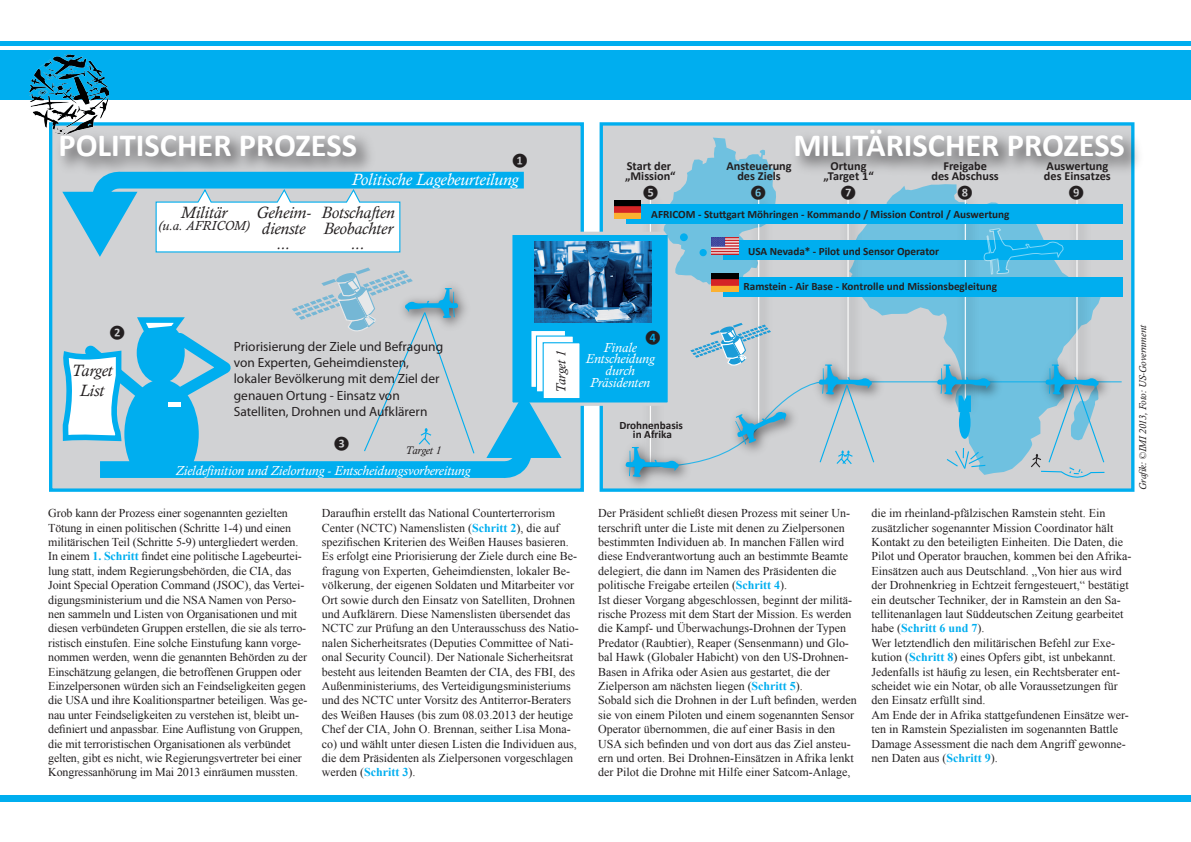
<style>
.page{position:relative;width:1191px;height:842px;background:#fff}
.page>*{position:absolute;margin:0;border:0;box-sizing:border-box;transform-origin:0 0}
.t1{font:700 32.4px "Calibri";color:#fff}
.t2{font:italic 16.7px/15.6px "Calisto";color:#231f20;text-align:center}
.t3{font:italic 16.7px "Calisto";color:#fff}
.t4{font:13.4px/16.1px "Myriad Pro";color:#231f20}
.t5{font:italic 13.4px/11.6px "Calisto";color:#fff;text-align:center}
.t6{font:italic 13.4px "Calisto";color:#231f20}
.t7{font:700 12.3px/10.3px "Calibri";color:#231f20;text-align:center}
.t8{font:12px/14.4px "Times New Roman";color:#231f20}
.t9{font:700 11.2px/8.9px "Calibri";color:#231f20;text-align:center}
.t10{font:italic 11.2px "Calisto";color:#231f20}
.t11{font:italic 10px "Calisto";color:#231f20}
.s1{font-weight:700;color:#00aeef}
</style>
<div class="page">
<div style="left:0;top:795px;width:1191px;height:7px;background:#00aeef"></div>
<div style="left:0;top:41px;width:1191px;height:58px;background:#00aeef"></div>
<hr style="left:0;top:46px;width:1191px;height:3px;background:#fff">
<div style="left:51px;top:124px;width:531px;height:366px;background:#d1d2d4"></div>
<div style="left:49px;top:122px;width:535px;height:370px;border:3px solid #00aeef"></div>
<div style="left:601px;top:124px;width:531px;height:366px;background:#d1d2d4"></div>
<div style="left:599px;top:122px;width:535px;height:370px;border:3px solid #00aeef"></div>
<img style="left:639px;top:200px;width:17px;height:31px">
<hr style="left:650px;top:197px;width:1px;height:268px;background:#fff">
<div style="left:511px;top:233px;width:158px;height:171px;background:#00aeef"></div>
<div style="left:509px;top:232px;width:162px;height:174px;border:3px solid #d1d2d4"></div>
<img style="left:50px;top:122px;width:332px;height:69px">
<img style="left:784px;top:122px;width:355px;height:69px">
<svg style="left:849px;top:184px;width:254px;height:291px;fill:#6fc1e0"></svg>
<svg style="left:663px;top:138px;width:111px;height:148px"></svg>
<img style="left:747px;top:186px;width:30px;height:195px">
<hr style="left:758px;top:198px;width:1px;height:227px;background:#fff">
<img style="left:1065px;top:187px;width:30px;height:166px">
<hr style="left:1076px;top:198px;width:1px;height:184px;background:#fff">
<img style="left:836px;top:186px;width:30px;height:167px">
<hr style="left:847px;top:197px;width:1px;height:186px;background:#fff">
<img style="left:953px;top:186px;width:30px;height:167px">
<hr style="left:964px;top:198px;width:2px;height:208px;background:#fff">
<svg style="left:62px;top:163px;width:478px;height:94px"></svg>
<svg style="left:630px;top:381px;width:491px;height:86px"></svg>
<img style="left:614px;top:436px;width:82px;height:56px">
<svg style="left:625px;top:447px;width:53px;height:30px"></svg>
<img style="left:807px;top:353px;width:82px;height:59px">
<img style="left:724px;top:401px;width:80px;height:61px">
<svg style="left:735px;top:412px;width:51px;height:32px"></svg>
<img style="left:1034px;top:353px;width:82px;height:59px">
<img style="left:926px;top:353px;width:82px;height:59px">
<svg style="left:531px;top:330px;width:34px;height:57px"></svg>
<div style="left:536px;top:336px;width:37px;height:56px;background:#fff"></div>
<div style="left:543px;top:343px;width:37px;height:56px;background:#fff"></div>
<div style="left:542px;top:342px;width:38px;height:57px;border:1px solid #00aeef"></div>
<div style="left:959px;top:406px;width:11px;height:33px;background:#00aeef;border-radius:50%"></div>
<svg style="left:937px;top:364px;width:53px;height:48px"></svg>
<svg style="left:945px;top:448px;width:41px;height:22px"></svg>
<svg style="left:818px;top:364px;width:57px;height:101px"></svg>
<svg style="left:1029px;top:364px;width:76px;height:114px"></svg>
<div style="left:680px;top:233px;width:8px;height:8px;background:#00aeef;border-radius:50%"></div>
<div style="left:699px;top:249px;width:8px;height:7px;background:#00aeef;border-radius:50%"></div>
<div style="left:626px;top:204px;width:496px;height:20px;background:#00aeef"></div>
<div style="left:723px;top:241px;width:399px;height:19px;background:#00aeef"></div>
<div style="left:723px;top:277px;width:399px;height:19px;background:#00aeef"></div>
<img style="left:614px;top:201px;width:27px;height:18px">
<img style="left:711px;top:273px;width:27px;height:18px">
<img style="left:711px;top:237px;width:27px;height:18px">
<img style="left:535px;top:242px;width:116px;height:81px">
<svg style="left:690px;top:323px;width:81px;height:44px"></svg>
<svg style="left:62px;top:267px;width:499px;height:211px"></svg>
<svg style="left:984px;top:229px;width:79px;height:45px"></svg>
<img style="left:29px;top:55px;width:80px;height:79px">
<h1 class="t1" style="left:58px;top:125px;width:300px">POLITISCHER PROZESS</h1>
<h1 class="t1" style="left:793px;top:125px;width:333px">MILITÄRISCHER PROZESS</h1>
<p class="t7" style="left:512px;top:156px;width:18px">❶</p>
<p class="t7" style="left:625px;top:161px;width:52px;text-align:left">Start der „Mission“</p>
<p class="t7" style="left:726px;top:161px;width:67px">Ansteuerung des Ziels</p>
<p class="t7" style="left:823px;top:161px;width:52px">Ortung „Target 1“</p>
<p class="t7" style="left:931px;top:161px;width:69px">Freigabe<br>des Abschuss</p>
<p class="t7" style="left:1044px;top:161px;width:68px;text-align:left">Auswertung des Einsatzes</p>
<h2 class="t3" style="left:352px;top:170px;width:168px">Politische Lagebeurteilung</h2>
<h2 class="t2" style="left:321px;top:205px;width:75px">Botschaften<br>Beobachter ...</h2>
<p class="t7" style="left:642px;top:187px;width:18px">❺</p>
<p class="t7" style="left:750px;top:187px;width:18px">❻</p>
<p class="t7" style="left:840px;top:187px;width:18px">❼</p>
<p class="t7" style="left:957px;top:187px;width:18px">❽</p>
<p class="t7" style="left:1068px;top:187px;width:18px">❾</p>
<h2 class="t2" style="left:181px;top:205px;width:48px">Militär</h2>
<p class="t6" style="left:158px;top:217px;width:93px">(u.a. AFRICOM)</p>
<h2 class="t2" style="left:256px;top:205px;width:56px">Geheim&shy;dienste ...</h2>
<p class="t9" style="left:651px;top:210px;width:360px">AFRICOM - Stuttgart Möhringen - Kommando / Mission Control / Auswertung</p>
<p class="t9" style="left:748px;top:246px;width:192px">USA Nevada* - Pilot und Sensor Operator</p>
<p class="t9" style="left:743px;top:282px;width:255px">Ramstein - Air Base - Kontrolle und Missionsbegleitung</p>
<p class="t7" style="left:109px;top:328px;width:18px">❷</p>
<h2 class="t2" style="left:71px;top:360px;width:43px;line-height:20.1px">Target<br>List</h2>
<p class="t4" style="left:234px;top:339px;width:211px">Priorisierung der Ziele und Befragung von Experten, Geheimdiensten, lokaler Bevölkerung mit dem Ziel der genauen Ortung - Einsatz von Satelliten, Drohnen und Aufklärern</p>
<p class="t7" style="left:333px;top:438px;width:18px">❸</p>
<p class="t10" style="left:406px;top:444px;width:37px">Target 1</p>
<p class="t5" style="left:176px;top:464px;width:296px">Zieldefinition und Zielortung - Entscheidungsvorbereitung</p>
<p class="t6" style="left:553px;top:393px;width:44px;rotate:-90deg">Target 1</p>
<p class="t7" style="left:645px;top:333px;width:18px">❹</p>
<p class="t5" style="left:585px;top:341px;width:71px">Finale<br>Entscheidung durch<br>Präsidenten</p>
<p class="t9" style="left:619px;top:421px;width:65px">Drohnenbasis in Afrika</p>
<p class="t11" style="left:1136px;top:490px;width:167px;rotate:-90deg">Grafik: ©IMI 2013, Foto: US-Government</p>
<p class="t8" style="left:48px;top:506px;width:261px">Grob kann der Prozess einer sogenannten gezielten Tötung in einen politischen (Schritte 1-4) und einen militärischen Teil (Schritte 5-9) untergliedert werden.<br>In einem <span class="s1">1. Schritt</span> findet eine politische Lagebeurtei&shy;lung statt, indem Regierungsbehörden, die CIA, das Joint Special Operation Command (JSOC), das Vertei&shy;digungsministerium und die NSA Namen von Perso&shy;nen sammeln und Listen von Organisationen und mit diesen verbündeten Gruppen erstellen, die sie als terro&shy;ristisch einstufen. Eine solche Einstufung kann vorge&shy;nommen werden, wenn die genannten Behörden zu der Einschätzung gelangen, die betroffenen Gruppen oder Einzelpersonen würden sich an Feindseligkeiten gegen die USA und ihre Koalitionspartner beteiligen. Was ge&shy;nau unter Feindseligkeiten zu verstehen ist, bleibt un&shy;definiert und anpassbar. Eine Auflistung von Gruppen, die mit terroristischen Organisationen als verbündet gelten, gibt es nicht, wie Regierungsvertreter bei einer Kongressanhörung im Mai 2013 einräumen mussten.</p>
<p class="t8" style="left:322px;top:506px;width:258px">Daraufhin erstellt das National Counterterrorism Center (NCTC) Namenslisten (<span class="s1">Schritt 2</span>), die auf spezifischen Kriterien des Weißen Hauses basieren.<br>Es erfolgt eine Priorisierung der Ziele durch eine Be&shy;fragung von Experten, Geheimdiensten, lokaler Be&shy;völkerung, der eigenen Soldaten und Mitarbeiter vor Ort sowie durch den Einsatz von Satelliten, Drohnen und Aufklärern. Diese Namenslisten übersendet das NCTC zur Prüfung an den Unterausschuss des Natio&shy;nalen Sicherheitsrates (Deputies Committee of Nati&shy;onal Security Council). Der Nationale Sicherheitsrat besteht aus leitenden Beamten der CIA, des FBI, des Außenministeriums, des Verteidigungsministeriums und des NCTC unter Vorsitz des Antiterror-Beraters des Weißen Hauses (bis zum 08.03.2013 der heutige Chef der CIA, John O. Brennan, seither Lisa Mona&shy;co) und wählt unter diesen Listen die Individuen aus, die dem Präsidenten als Zielpersonen vorgeschlagen werden (<span class="s1">Schritt 3</span>).</p>
<p class="t8" style="left:598px;top:506px;width:260px">Der Präsident schließt diesen Prozess mit seiner Un&shy;terschrift unter die Liste mit denen zu Zielpersonen bestimmten Individuen ab. In manchen Fällen wird diese Endverantwortung auch an bestimmte Beamte delegiert, die dann im Namen des Präsidenten die politische Freigabe erteilen (<span class="s1">Schritt 4</span>).<br>Ist dieser Vorgang abgeschlossen, beginnt der militä&shy;rische Prozess mit dem Start der Mission. Es werden die Kampf- und Überwachungs-Drohnen der Typen Predator (Raubtier), Reaper (Sensenmann) und Glo&shy;bal Hawk (Globaler Habicht) von den US-Drohnen-Basen in Afrika oder Asien aus gestartet, die der Zielperson am nächsten liegen (<span class="s1">Schritt 5</span>).<br>Sobald sich die Drohnen in der Luft befinden, werden sie von einem Piloten und einem sogenannten Sensor Operator übernommen, die auf einer Basis in den USA sich befinden und von dort aus das Ziel ansteu&shy;ern und orten. Bei Drohnen-Einsätzen in Afrika lenkt der Pilot die Drohne mit Hilfe einer Satcom-Anlage,</p>
<p class="t8" style="left:871px;top:506px;width:261px">die im rheinland-pfälzischen Ramstein steht. Ein zusätzlicher sogenannter Mission Coordinator hält Kontakt zu den beteiligten Einheiten. Die Daten, die Pilot und Operator brauchen, kommen bei den Afrika-Einsätzen auch aus Deutschland. „Von hier aus wird der Drohnenkrieg in Echtzeit ferngesteuert,“ bestätigt ein deutscher Techniker, der in Ramstein an den Sa&shy;tellitenanlagen laut Süddeutschen Zeitung gearbeitet habe (<span class="s1">Schritt 6 und 7</span>).<br>Wer letztendlich den militärischen Befehl zur Exe&shy;kution (<span class="s1">Schritt 8</span>) eines Opfers gibt, ist unbekannt.<br>Jedenfalls ist häufig zu lesen, ein Rechtsberater ent&shy;scheidet wie ein Notar, ob alle Voraussetzungen für den Einsatz erfüllt sind.<br>Am Ende der in Afrika stattgefundenen Einsätze wer&shy;ten in Ramstein Spezialisten im sogenannten Battle Damage Assessment die nach dem Angriff gewonne&shy;nen Daten aus (<span class="s1">Schritt 9</span>).</p>
</div>
